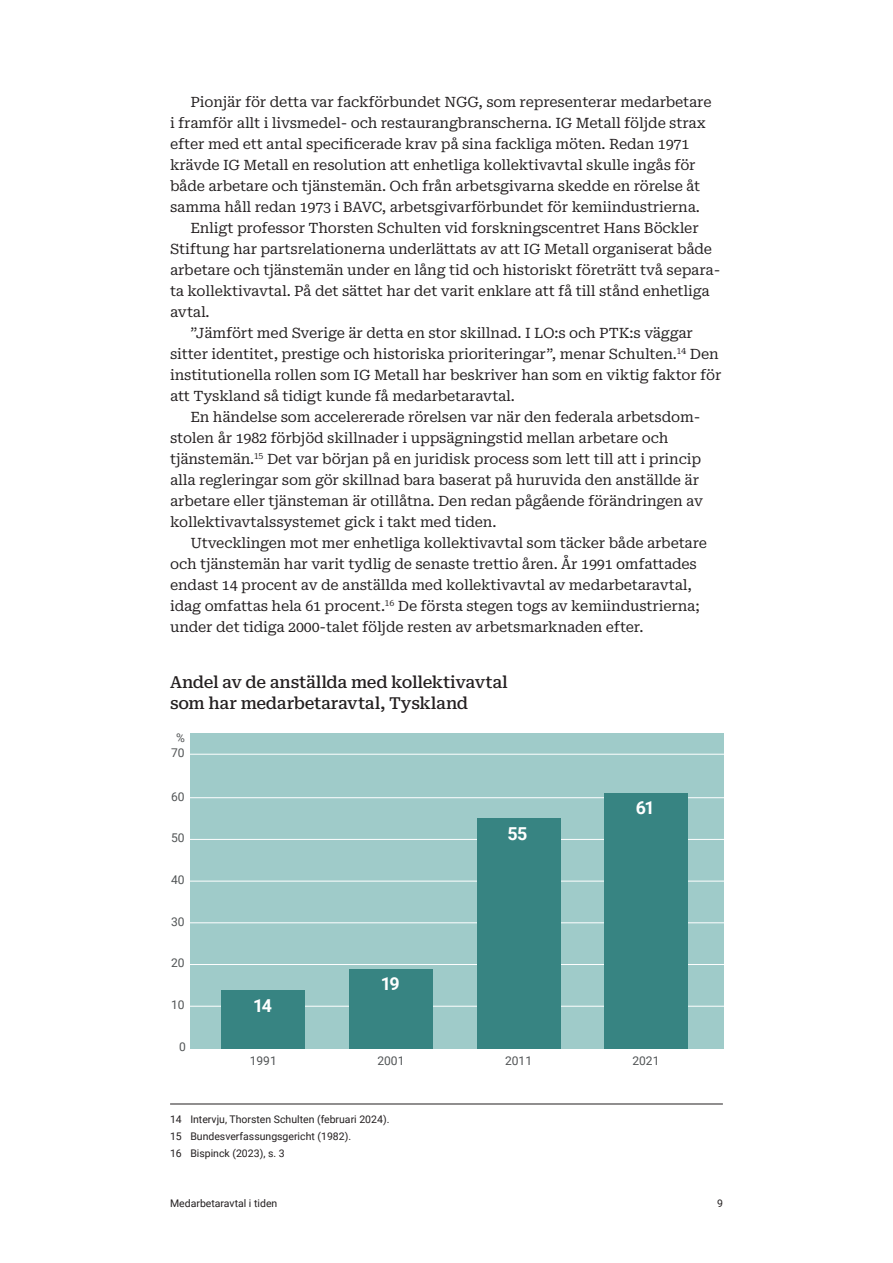
<style>
.page{position:relative;width:893px;height:1263px;background:#fff}
.page>*{position:absolute;margin:0;border:0;box-sizing:border-box;transform-origin:0 0}
.t1{font:700 17.85px "Roboto";letter-spacing:-.085em;color:#fff}
.t2{font:500 16.5px/21px "Roboto Serif";letter-spacing:-.015em;color:#231f20}
.t3{font:14.25px "Roboto Serif";letter-spacing:-.01em;color:#231f20}
.t4{font:12px "Roboto";color:#515455}
.t5{font:10.5px/16.8px "Roboto";color:#231f20}
</style>
<div class="page">
<hr style="left:170px;top:1104px;width:553px;height:1px;background:#231f20">
<div style="left:190px;top:733px;width:533px;height:316px;background:#9fcbc9"></div>
<hr style="left:188px;top:1006px;width:536px;height:1px;background:#fff">
<hr style="left:188px;top:964px;width:536px;height:1px;background:#fff">
<hr style="left:188px;top:922px;width:536px;height:1px;background:#fff">
<hr style="left:188px;top:881px;width:536px;height:1px;background:#fff">
<hr style="left:188px;top:839px;width:536px;height:1px;background:#fff">
<hr style="left:188px;top:797px;width:536px;height:1px;background:#fff">
<hr style="left:188px;top:754px;width:536px;height:1px;background:#fff">
<div style="left:222px;top:991px;width:83px;height:58px;background:#378482"></div>
<div style="left:349px;top:969px;width:84px;height:80px;background:#378482"></div>
<div style="left:477px;top:818px;width:83px;height:231px;background:#378482"></div>
<div style="left:604px;top:793px;width:84px;height:256px;background:#378482"></div>
<p class="t3" style="left:190px;top:90px;width:523px">Pionjär för detta var fackförbundet NGG, som representerar medarbetare</p>
<p class="t3" style="left:170px;top:111px;width:537px">i framför allt i livsmedel- och restaurangbranscherna. IG Metall följde strax</p>
<p class="t3" style="left:170px;top:132px;width:521px">efter med ett antal specificerade krav på sina fackliga möten. Redan 1971</p>
<p class="t3" style="left:170px;top:153px;width:527px">krävde IG Metall en resolution att enhetliga kollektivavtal skulle ingås för</p>
<p class="t3" style="left:170px;top:174px;width:532px">både arbetare och tjänstemän. Och från arbetsgivarna skedde en rörelse åt</p>
<p class="t3" style="left:170px;top:195px;width:531px">samma håll redan 1973 i BAVC, arbetsgivarförbundet för kemiindustrierna.</p>
<p class="t3" style="left:190px;top:216px;width:510px">Enligt professor Thorsten Schulten vid forskningscentret Hans Böckler</p>
<p class="t3" style="left:170px;top:237px;width:543px">Stiftung har partsrelationerna underlättats av att IG Metall organiserat både</p>
<p class="t3" style="left:170px;top:258px;width:552px">arbetare och tjänstemän under en lång tid och historiskt företrätt två separa-</p>
<p class="t3" style="left:170px;top:279px;width:541px">ta kollektivavtal. På det sättet har det varit enklare att få till stånd enhetliga</p>
<p class="t3" style="left:170px;top:300px;width:41px">avtal.</p>
<p class="t3" style="left:190px;top:321px;width:504px">”Jämfört med Sverige är detta en stor skillnad. I LO:s och PTK:s väggar</p>
<p class="t3" style="left:170px;top:342px;width:550px">sitter identitet, prestige och historiska prioriteringar”, menar Schulten.<sup>14</sup> Den</p>
<p class="t3" style="left:170px;top:363px;width:553px">institutionella rollen som IG Metall har beskriver han som en viktig faktor för</p>
<p class="t3" style="left:170px;top:384px;width:346px">att Tyskland så tidigt kunde få medarbetaravtal.</p>
<p class="t3" style="left:190px;top:405px;width:512px">En händelse som accelererade rörelsen var när den federala arbetsdom-</p>
<p class="t3" style="left:170px;top:426px;width:500px">stolen år 1982 förbjöd skillnader i uppsägningstid mellan arbetare och</p>
<p class="t3" style="left:170px;top:447px;width:533px">tjänstemän.<sup>15</sup> Det var början på en juridisk process som lett till att i princip</p>
<p class="t3" style="left:170px;top:468px;width:530px">alla regleringar som gör skillnad bara baserat på huruvida den anställde är</p>
<p class="t3" style="left:170px;top:489px;width:534px">arbetare eller tjänsteman är otillåtna. Den redan pågående förändringen av</p>
<p class="t3" style="left:170px;top:510px;width:328px">kollektivavtalssystemet gick i takt med tiden.</p>
<p class="t3" style="left:190px;top:531px;width:518px">Utvecklingen mot mer enhetliga kollektivavtal som täcker både arbetare</p>
<p class="t3" style="left:170px;top:552px;width:528px">och tjänstemän har varit tydlig de senaste trettio åren. År 1991 omfattades</p>
<p class="t3" style="left:170px;top:573px;width:523px">endast 14 procent av de anställda med kollektivavtal av medarbetaravtal,</p>
<p class="t3" style="left:170px;top:594px;width:531px">idag omfattas hela 61 procent.<sup>16</sup> De första stegen togs av kemiindustrierna;</p>
<p class="t3" style="left:170px;top:615px;width:475px">under det tidiga 2000-talet följde resten av arbetsmarknaden efter.</p>
<p class="t2" style="left:170px;top:671px;width:339px">Andel av de anställda med kollektivavtal som har medarbetaravtal, Tyskland</p>
<p class="t4" style="left:176px;top:729px;width:10px">%</p>
<p class="t4" style="left:171px;top:744px;width:15px">70</p>
<p class="t4" style="left:171px;top:788px;width:15px">60</p>
<p class="t4" style="left:171px;top:829px;width:15px">50</p>
<p class="t4" style="left:171px;top:871px;width:15px">40</p>
<p class="t4" style="left:171px;top:913px;width:15px">30</p>
<p class="t4" style="left:171px;top:955px;width:15px">20</p>
<p class="t4" style="left:171px;top:996px;width:15px">10</p>
<p class="t4" style="left:179px;top:1038px;width:8px">0</p>
<p class="t1" style="left:253px;top:993px;width:20px">14</p>
<p class="t4" style="left:250px;top:1052px;width:29px">1991</p>
<p class="t1" style="left:381px;top:971px;width:20px">19</p>
<p class="t4" style="left:377px;top:1052px;width:29px">2001</p>
<p class="t5" style="left:170px;top:1110px;width:221px">14 Intervju, Thorsten Schulten (februari 2024).<br>15 Bundesverfassungsgericht (1982).<br>16 Bispinck (2023), s. 3</p>
<p class="t1" style="left:508px;top:821px;width:21px">55</p>
<p class="t4" style="left:505px;top:1052px;width:29px">2011</p>
<p class="t1" style="left:636px;top:795px;width:20px">61</p>
<p class="t4" style="left:632px;top:1052px;width:29px">2021</p>
<p class="t5" style="left:170px;top:1194px;width:109px">Medarbetaravtal i tiden</p>
<p class="t5" style="left:717px;top:1194px;width:7px">9</p>
</div>
